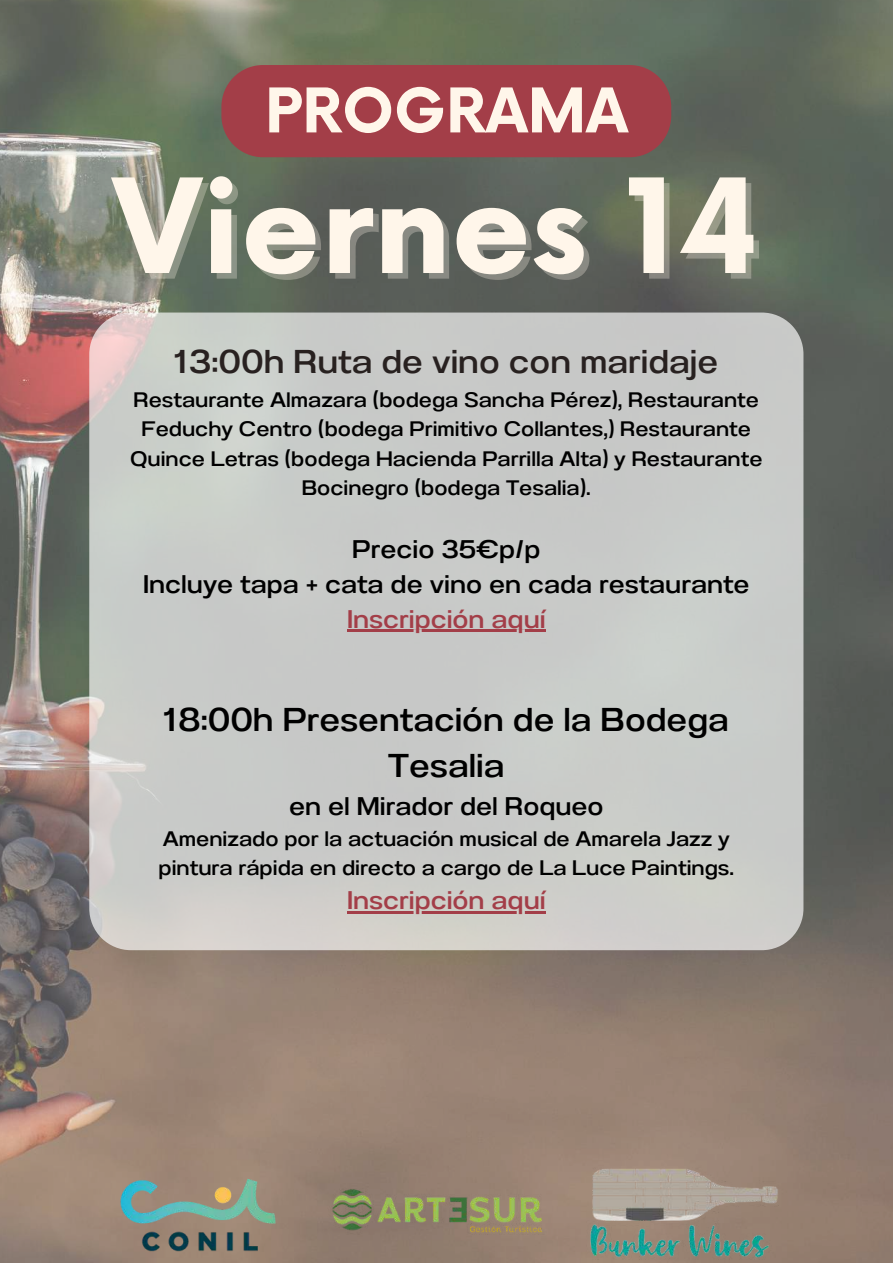
<style>
.page{position:relative;width:893px;height:1264px;background:#fff}
.page>*{position:absolute;margin:0;border:0;box-sizing:border-box;transform-origin:0 0}
.t1{font:700 127.35px "Now";color:#fff6ea}
.t2{font:700 60px "Now";color:#fff6ea}
.t3{font:33px/46px "Anantason Medium Wd 125";color:#000;text-align:center}
.t4{font:33px "Anantason Medium Wd 125";color:#282120}
.t5{font:25.5px/34.8px "Anantason Medium Wd 125";color:#000;text-align:center}
.t6{font:25.5px "Anantason Medium Wd 125";color:#a33e48}
.t7{font:21px/29.2px "Anantason Medium Wd 125";color:#000}
.t8{font:20.85px/29.2px "Anantason Medium Wd 125";color:#000;text-align:center}
</style>
<div class="page">
<img style="left:0;top:0;width:892px;height:1262px">
<svg style="left:89px;top:312px;width:714px;height:638px;background:#c9cac8"></svg>
<hr style="left:347px;top:629px;width:198px;height:3px;background:#a33e48">
<svg style="left:347px;top:910px;width:6px;height:3px"></svg>
<hr style="left:353px;top:910px;width:192px;height:3px;background:#a33e48">
<div style="left:221px;top:65px;width:450px;height:92px;background:#a33e48"></div>
<img style="left:109px;top:1164px;width:177px;height:97px">
<img style="left:586px;top:1167px;width:197px;height:92px">
<img style="left:322px;top:1185px;width:235px;height:53px">
<h2 class="t2" style="left:265px;top:78px;width:364px">PROGRAMA</h2>
<h1 class="t1" style="left:113px;top:158px;width:648px">Viernes 14</h1>
<h3 class="t4" style="left:174px;top:342px;width:545px">13:00h Ruta de vino con maridaje</h3>
<p class="t8" style="left:130px;top:385px;width:633px">Restaurante Almazara (bodega Sancha Pérez), Restaurante Feduchy Centro (bodega Primitivo Collantes,) Restaurante Quince Letras (bodega Hacienda Parrilla Alta) y Restaurante Bocinegro (bodega Tesalia).</p>
<p class="t5" style="left:143px;top:531px;width:608px">Precio 35€p/p<br>Incluye tapa + cata de vino en cada restaurante</p>
<p class="t6" style="left:347px;top:603px;width:200px">Inscripción aquí</p>
<h3 class="t3" style="left:164px;top:696px;width:566px">18:00h Presentación de la Bodega<br>Tesalia</h3>
<p class="t5" style="left:289px;top:789px;width:316px">en el Mirador del Roqueo</p>
<p class="t7" style="left:158px;top:823px;width:577px">Amenizado por la actuación musical de Amarela Jazz y pintura rápida en directo a cargo de La Luce Paintings.</p>
<p class="t6" style="left:347px;top:884px;width:200px">Inscripción aquí</p>
</div>
